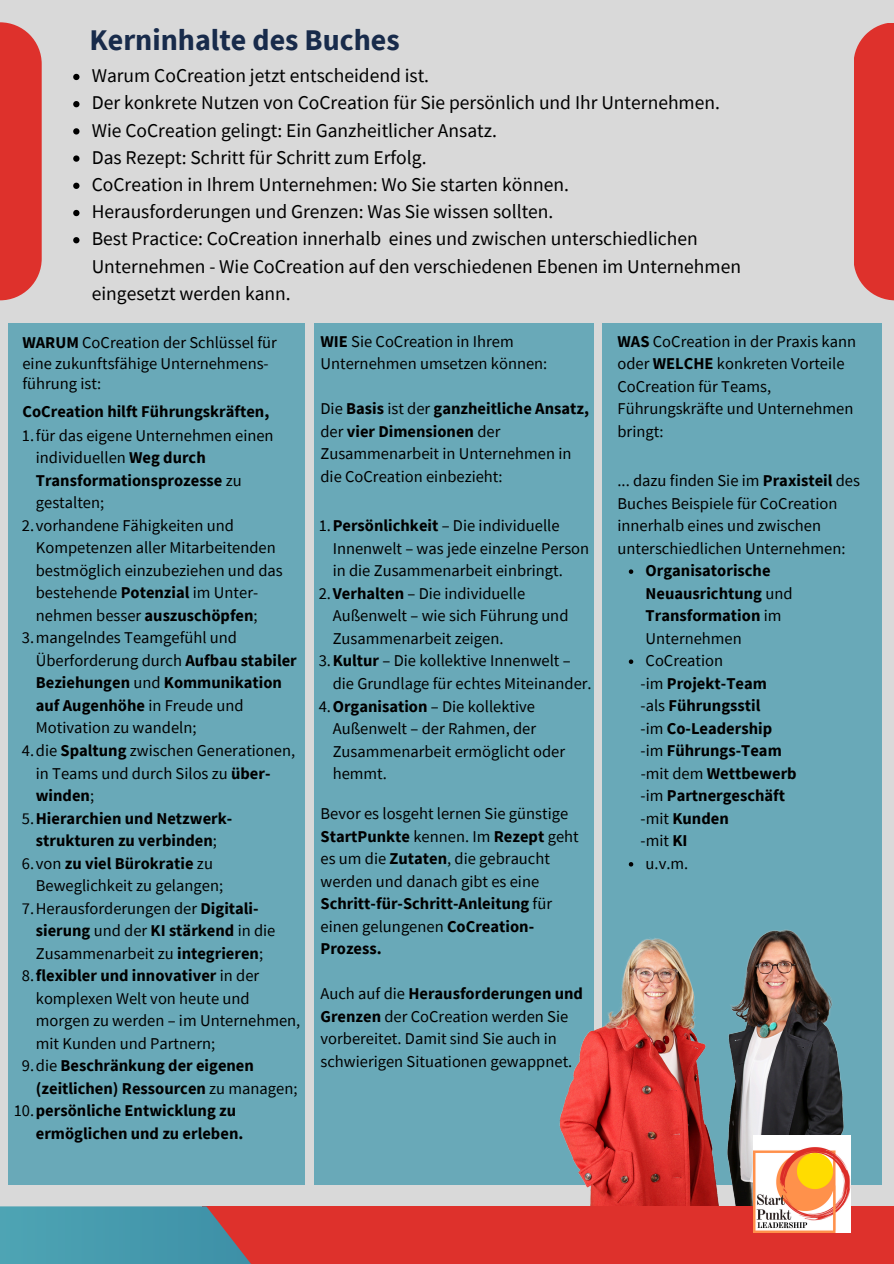
<style>
.page{position:relative;width:894px;height:1264px;background:#fff}
.page>*{position:absolute;margin:0;border:0;box-sizing:border-box;transform-origin:0 0}
.t1{font:700 30px "Source Sans Pro";color:#182b4b}
.t2{font:19.5px/27.2px "Source Sans Pro";color:#000}
.t3{font:16.5px/22.5px "Source Sans Pro";color:#000}
.t4{font:700 16.5px/22.5px "Source Sans Pro";color:#000}
.s1{font-weight:700}
.s2{font-weight:400}
</style>
<div class="page">
<div style="left:0;top:0;width:893px;height:1263px;background:#d9d9d9"></div>
<div style="left:853px;top:23px;width:40px;height:277px;background:#de312c"></div>
<div style="left:8px;top:324px;width:296px;height:860px;background:#69a9b8"></div>
<svg style="left:73px;top:74px;width:6px;height:6px"></svg>
<svg style="left:73px;top:101px;width:6px;height:6px"></svg>
<svg style="left:73px;top:128px;width:6px;height:6px"></svg>
<svg style="left:73px;top:155px;width:6px;height:7px"></svg>
<svg style="left:73px;top:183px;width:6px;height:6px"></svg>
<svg style="left:73px;top:210px;width:6px;height:6px"></svg>
<svg style="left:73px;top:237px;width:6px;height:6px"></svg>
<div style="left:0;top:22px;width:42px;height:278px;background:#de312c"></div>
<div style="left:602px;top:324px;width:279px;height:860px;background:#69a9b8"></div>
<svg style="left:628px;top:569px;width:5px;height:5px"></svg>
<svg style="left:628px;top:659px;width:5px;height:5px"></svg>
<svg style="left:628px;top:862px;width:5px;height:3px"></svg>
<div style="left:314px;top:324px;width:279px;height:860px;background:#69a9b8"></div>
<img style="left:442px;top:865px;width:440px;height:341px">
<div style="left:202px;top:1206px;width:691px;height:57px;background:#de312c"></div>
<svg style="left:0;top:1206px;width:250px;height:57px;background:#5491a2"></svg>
<img style="left:753px;top:1135px;width:96px;height:97px">
<p class="t1" style="left:89px;top:20px;width:312px">Kerninhalte des Buches</p>
<h1 class="t2" style="left:92px;top:62px;width:339px">Warum CoCreation jetzt entscheidend ist.</h1>
<p class="t2" style="left:92px;top:89px;width:629px">Der konkrete Nutzen von CoCreation für Sie persönlich und Ihr Unternehmen.</p>
<p class="t2" style="left:92px;top:116px;width:406px">Wie CoCreation gelingt: Ein Ganzheitlicher Ansatz.</p>
<p class="t2" style="left:92px;top:143px;width:336px">Das Rezept: Schritt für Schritt zum Erfolg.</p>
<p class="t2" style="left:92px;top:170px;width:478px">CoCreation in Ihrem Unternehmen: Wo Sie starten können.</p>
<p class="t2" style="left:92px;top:198px;width:463px">Herausforderungen und Grenzen: Was Sie wissen sollten.</p>
<p class="t2" style="left:92px;top:225px;width:650px">Best Practice: CoCreation innerhalb eines und zwischen unterschiedlichen<br>Unternehmen - Wie CoCreation auf den verschiedenen Ebenen im Unternehmen eingesetzt werden kann.</p>
<p class="t3" style="left:22px;top:332px;width:256px;line-height:20.5px"><span class="s1">WARUM</span> CoCreation der Schlüssel für eine zukunftsfähige Unternehmens&shy;führung ist:</p>
<p class="t4" style="left:22px;top:399px;width:248px">CoCreation hilft Führungskräften,</p>
<p class="t3" style="left:36px;top:424px;width:239px;text-indent:-14px">1.fü r das eigene Unternehmen einen individuellen <span class="s1">Weg durch<br>Transformationsprozesse</span> zu gestalten;</p>
<h3 class="t3" style="left:36px;top:514px;width:248px;text-indent:-14px">2.vorhandene Fä higkeiten und Kompetenzen aller Mitarbeitenden bestmöglich einzubeziehen und das bestehende <span class="s1">Potenzial</span> im Unter&shy;nehmen besser <span class="s1">auszuschöpfen</span>;</h3>
<p class="t3" style="left:36px;top:626px;width:262px;text-indent:-14px">3.mangelndes Teamgefü hl und<br>Ü berforderung durch <span class="s1">Aufbau stabiler<br>Beziehungen</span> und <span class="s1">Kommunikation auf Augenhöhe</span> in Freude und<br>Motivation zu wandeln;</p>
<p class="t3" style="left:36px;top:739px;width:261px;text-indent:-14px">4.die <span class="s1">Spaltung</span> zwischen Generationen, in Teams und durch Silos zu <span class="s1">über&shy;winden</span>;</p>
<p class="t4" style="left:22px;top:806px;width:212px;text-align:center"><span class="s2">5.</span>Hierarchien und Netzwerk&shy;strukturen zu verbinden<span class="s2">;</span></p>
<p class="t3" style="left:36px;top:851px;width:189px;text-indent:-14px">6.von <span class="s1">zu viel Bü rokratie</span> zu<br>Beweglichkeit zu gelangen;</p>
<p class="t3" style="left:36px;top:896px;width:241px;text-indent:-14px">7.Herausforderungen der <span class="s1">Digitali&shy;sierung</span> und der <span class="s1">KI stärkend</span> in die<br>Zusammenarbeit zu <span class="s1">integrieren</span>;</p>
<p class="t3" style="left:36px;top:964px;width:266px;text-indent:-14px">8.<span class="s1">flexibler und innovativer</span> in der komplexen Welt von heute und morgen zu werden – im Unternehmen, mit Kunden und Partnern;</p>
<p class="t4" style="left:36px;top:1054px;width:263px;text-indent:-14px"><span class="s2">9.die</span> Beschränkung der eigenen (zeitlichen) Ressourcen <span class="s2">zu managen;</span></p>
<p class="t4" style="left:36px;top:1099px;width:209px;text-indent:-22px"><span class="s2">10.</span>persönliche Entwicklung zu ermöglichen und zu erleben.</p>
<p class="t3" style="left:320px;top:329px;width:228px"><span class="s1">WIE</span> Sie CoCreation in Ihrem<br>Unternehmen umsetzen können:</p>
<p class="t3" style="left:320px;top:397px;width:270px">Die <span class="s1">Basis</span> ist der <span class="s1">ganzheitliche Ansatz, </span>der <span class="s1">vier Dimensionen</span> der<br>Zusammenarbeit in Unternehmen in die CoCreation einbezieht:</p>
<p class="t3" style="left:332px;top:514px;width:258px;text-indent:-14px">1.<span class="s1">Persönlichkeit</span> – Die individuelle<br>Innenwelt – was jede einzelne Person in die Zusammenarbeit einbringt.</p>
<p class="t3" style="left:332px;top:582px;width:237px;text-indent:-14px">2.<span class="s1">Verhalten</span> – Die individuelle<br>Außenwelt – wie sich Führung und<br>Zusammenarbeit zeigen.</p>
<p class="t3" style="left:332px;top:649px;width:260px;text-indent:-14px">3.<span class="s1">Kultur</span> – Die kollektive Innenwelt – die Grundlage für echtes Miteinander.</p>
<p class="t3" style="left:332px;top:694px;width:234px;text-indent:-14px">4.<span class="s1">Organisation</span> – Die kollektive<br>Außenwelt – der Rahmen, der<br>Zusammenarbeit ermöglicht oder hemmt.</p>
<p class="t3" style="left:320px;top:802px;width:260px">Bevor es losgeht lernen Sie günstige<br><span class="s1">StartPunkte</span> kennen. Im <span class="s1">Rezept</span> geht es um die <span class="s1">Zutaten</span>, die gebraucht werden und danach gibt es eine<br><span class="s1">Schritt-für-Schritt-Anleitung</span> für einen gelungenen <span class="s1">CoCreation-<br>Prozess.</span></p>
<p class="t3" style="left:320px;top:982px;width:264px">Auch auf die <span class="s1">Herausforderungen und Grenzen</span> der CoCreation werden Sie vorbereitet. Damit sind Sie auch in schwierigen Situationen gewappnet.</p>
<p class="t3" style="left:617px;top:329px;width:240px"><span class="s1">WAS</span> CoCreation in der Praxis kann oder <span class="s1">WELCHE</span> konkreten Vorteile<br>CoCreation für Teams,<br>Führungskräfte und Unternehmen bringt:</p>
<p class="t3" style="left:617px;top:469px;width:244px">... dazu finden Sie im <span class="s1">Praxisteil</span> des Buches Beispiele für CoCreation innerhalb eines und zwischen unterschiedlichen Unternehmen:</p>
<p class="t4" style="left:645px;top:559px;width:148px">Organisatorische<br>Neuausrichtung <span class="s2">und<br></span>Transformation <span class="s2">im<br>Unternehmen</span></p>
<p class="t3" style="left:645px;top:649px;width:79px">CoCreation</p>
<p class="t4" style="left:640px;top:671px;width:128px"><span class="s2">-im</span> Projekt-Team</p>
<p class="t4" style="left:640px;top:694px;width:121px"><span class="s2">-als</span> Führungsstil</p>
<p class="t4" style="left:640px;top:716px;width:133px"><span class="s2">-im</span> Co-Leadership</p>
<p class="t4" style="left:640px;top:739px;width:143px"><span class="s2">-im</span> Führungs-Team</p>
<p class="t4" style="left:640px;top:761px;width:157px"><span class="s2">-mit dem</span> Wettbewerb</p>
<p class="t4" style="left:640px;top:784px;width:146px"><span class="s2">-im</span> Partnergeschäft</p>
<p class="t4" style="left:640px;top:806px;width:90px"><span class="s2">-mit</span> Kunden</p>
<p class="t3" style="left:640px;top:829px;width:48px">-mit <span class="s1">KI</span></p>
<p class="t3" style="left:645px;top:851px;width:44px">u.v.m.</p>
</div>
